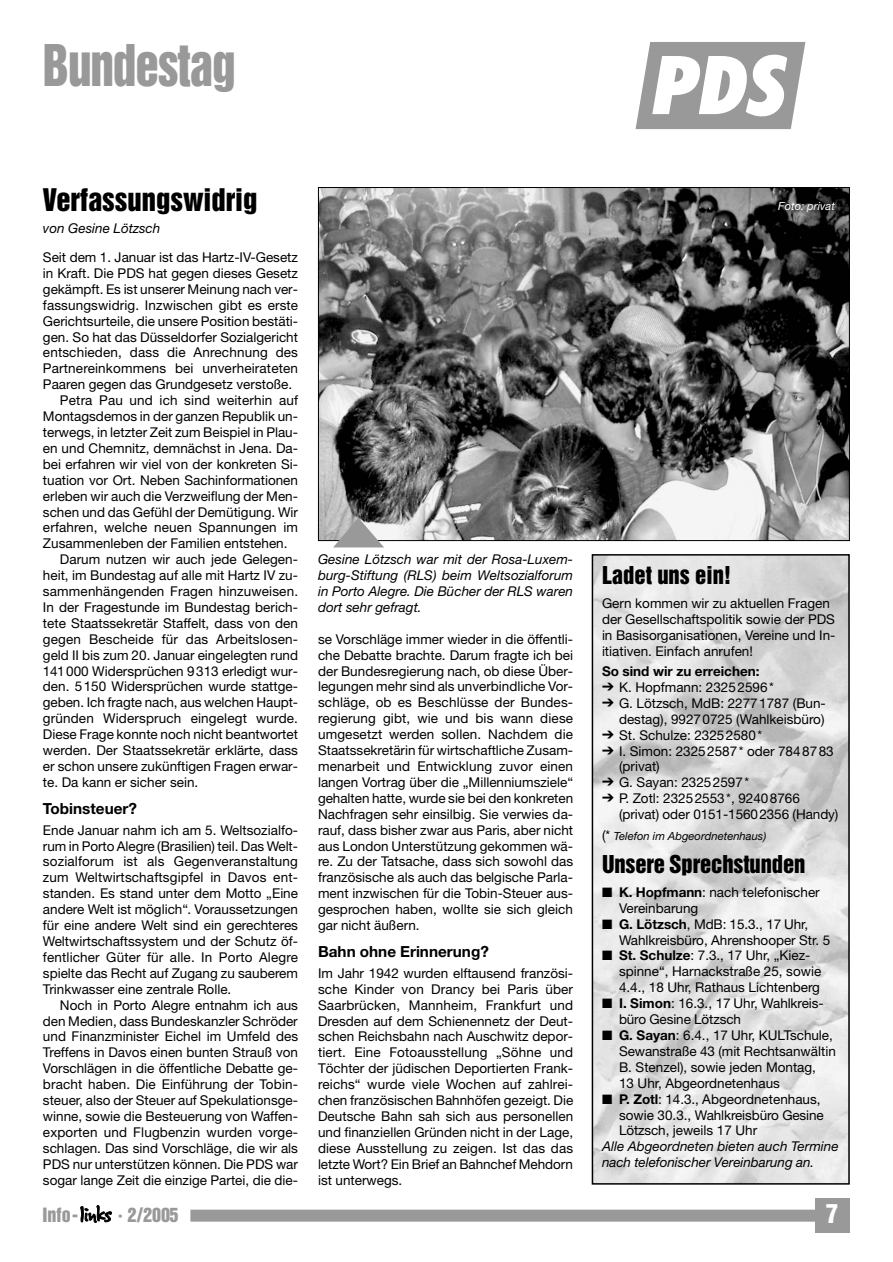
<style>
.page{position:relative;width:893px;height:1262px;background:#fff}
.page>*{position:absolute;margin:0;border:0;box-sizing:border-box;transform-origin:0 0}
.t1{font:52.5px "Helvetica Inserat";letter-spacing:-.025em;color:#999;scale:.9 1}
.t2{font:28.5px "Helvetica Inserat";color:#000}
.t3{font:24px "Helvetica Inserat";color:#fff}
.t4{font:22.5px "Helvetica Inserat";letter-spacing:-.005em;color:#000}
.t5{font:18px "Helvetica Inserat";color:#999}
.t6{font:700 15.3px "Helvetica Neue";color:#000}
.t7{font:13.5px/15.9px "Helvetica Neue";color:#000}
.t8{font:italic 13.5px/15.9px "Helvetica Neue";color:#000}
.t9{font:700 13.5px "Helvetica Neue";color:#000}
.t10{font:italic 11.25px "Helvetica Neue";color:#000}
.t11{font:italic 11.25px "Helvetica Neue";color:#fff}
.s1{font-style:normal;font-size:13.5px}
.s2{font-weight:700}
</style>
<div class="page">
<svg style="left:80px;top:1205px;width:32px;height:18px"></svg>
<div style="left:190px;top:1209px;width:658px;height:12px;background:#999"></div>
<div style="left:815px;top:1198px;width:34px;height:34px;background:#999"></div>
<svg style="left:635px;top:42px;width:170px;height:87px"></svg>
<img style="left:594px;top:557px;width:252px;height:624px">
<div style="left:591px;top:554px;width:258px;height:630px;border:2px solid #000"></div>
<img style="left:320px;top:189px;width:527px;height:350px">
<svg style="left:333px;top:517px;width:51px;height:30px"></svg>
<svg style="left:602px;top:682px;width:11px;height:8px"></svg>
<svg style="left:602px;top:698px;width:11px;height:8px"></svg>
<svg style="left:602px;top:730px;width:11px;height:8px"></svg>
<svg style="left:602px;top:746px;width:11px;height:8px"></svg>
<svg style="left:602px;top:778px;width:11px;height:7px"></svg>
<svg style="left:602px;top:794px;width:11px;height:7px"></svg>
<h1 class="t1" style="left:43px;top:44px;width:216px">Bundestag</h1>
<h2 class="t2" style="left:43px;top:189px;width:216px">Verfassungswidrig</h2>
<p class="t8" style="left:43px;top:222px;width:119px">von Gesine Lötzsch</p>
<p class="t7" style="left:43px;top:250px;width:256px">Seit dem 1. Januar ist das Hartz-IV-Gesetz</p>
<p class="t7" style="left:43px;top:266px;width:256px">in Kraft. Die PDS hat gegen dieses Gesetz</p>
<p class="t7" style="left:43px;top:282px;width:256px">gekämpft. Es ist unserer Meinung nach ver-</p>
<p class="t7" style="left:43px;top:298px;width:257px">fassungswidrig. Inzwischen gibt es erste</p>
<p class="t7" style="left:43px;top:314px;width:256px">Gerichtsurteile, die unsere Position bestäti-</p>
<p class="t7" style="left:43px;top:330px;width:256px">gen. So hat das Düsseldorfer Sozialgericht</p>
<p class="t7" style="left:43px;top:346px;width:256px">entschieden, dass die Anrechnung des</p>
<p class="t7" style="left:43px;top:362px;width:256px">Partnereinkommens bei unverheirateten</p>
<p class="t7" style="left:43px;top:378px;width:251px">Paaren gegen das Grundgesetz verstoße.</p>
<p class="t7" style="left:60px;top:394px;width:239px">Petra Pau und ich sind weiterhin auf</p>
<p class="t7" style="left:43px;top:409px;width:256px">Montagsdemos in der ganzen Republik un-</p>
<p class="t7" style="left:43px;top:425px;width:256px">terwegs, in letzter Zeit zum Beispiel in Plau-</p>
<p class="t7" style="left:43px;top:441px;width:256px">en und Chemnitz, demnächst in Jena. Da-</p>
<p class="t7" style="left:43px;top:457px;width:256px">bei erfahren wir viel von der konkreten Si-</p>
<p class="t7" style="left:43px;top:473px;width:256px">tuation vor Ort. Neben Sachinformationen</p>
<p class="t7" style="left:43px;top:489px;width:256px">erleben wir auch die Verzweiflung der Men-</p>
<p class="t7" style="left:43px;top:505px;width:256px">schen und das Gefühl der Demütigung. Wir</p>
<p class="t7" style="left:43px;top:521px;width:256px">erfahren, welche neuen Spannungen im</p>
<p class="t7" style="left:43px;top:537px;width:246px">Zusammenleben der Familien entstehen.</p>
<p class="t7" style="left:60px;top:553px;width:239px">Darum nutzen wir auch jede Gelegen-</p>
<p class="t7" style="left:43px;top:568px;width:256px">heit, im Bundestag auf alle mit Hartz IV zu-</p>
<p class="t7" style="left:43px;top:584px;width:257px">sammenhängenden Fragen hinzuweisen.</p>
<p class="t7" style="left:43px;top:600px;width:256px">In der Fragestunde im Bundestag berich-</p>
<p class="t7" style="left:43px;top:616px;width:256px">tete Staatssekretär Staffelt, dass von den</p>
<p class="t7" style="left:43px;top:632px;width:256px">gegen Bescheide für das Arbeitslosen-</p>
<p class="t7" style="left:43px;top:648px;width:256px">geld II bis zum 20. Januar eingelegten rund</p>
<p class="t7" style="left:43px;top:664px;width:256px">141000 Widersprüchen 9313 erledigt wur-</p>
<p class="t7" style="left:43px;top:680px;width:256px">den. 5150 Widersprüchen wurde stattge-</p>
<p class="t7" style="left:43px;top:696px;width:256px">geben. Ich fragte nach, aus welchen Haupt-</p>
<p class="t7" style="left:43px;top:712px;width:256px">gründen Widerspruch eingelegt wurde.</p>
<p class="t7" style="left:43px;top:727px;width:256px">Diese Frage konnte noch nicht beantwortet</p>
<p class="t7" style="left:43px;top:743px;width:256px">werden. Der Staatssekretär erklärte, dass</p>
<p class="t7" style="left:43px;top:759px;width:256px">er schon unsere zukünftigen Fragen erwar-</p>
<p class="t7" style="left:43px;top:775px;width:157px">te. Da kann er sicher sein.</p>
<p class="t6" style="left:43px;top:803px;width:96px">Tobinsteuer?</p>
<p class="t7" style="left:43px;top:823px;width:256px;text-align:justify">Ende Januar nahm ich am 5. Weltsozialfo&shy;rum in Porto Alegre (Brasilien) teil. Das Welt&shy;sozialforum ist als Gegenveranstaltung zum Weltwirtschaftsgipfel in Davos ent&shy;standen. Es stand unter dem Motto „Eine andere Welt ist möglich“. Voraussetzungen für eine andere Welt sind ein gerechteres Weltwirtschaftssystem und der Schutz öf&shy;fentlicher Güter für alle. In Porto Alegre spielte das Recht auf Zugang zu sauberem Trinkwasser eine zentrale Rolle.</p>
<p class="t7" style="left:43px;top:998px;width:257px;text-align:justify;text-indent:17px">Noch in Porto Alegre entnahm ich aus den Medien, dass Bundeskanzler Schröder und Finanzminister Eichel im Umfeld des Treffens in Davos einen bunten Strauß von Vorschlägen in die öffentliche Debatte ge&shy;bracht haben. Die Einführung der Tobin&shy;steuer, also der Steuer auf Spekulationsge&shy;winne, sowie die Besteuerung von Waffen&shy;exporten und Flugbenzin wurden vorge&shy;schlagen. Das sind Vorschläge, die wir als PDS nur unterstützen können. Die PDS war sogar lange Zeit die einzige Partei, die die-</p>
<p class="t8" style="left:318px;top:552px;width:256px;text-align:justify">Gesine Lötzsch war mit der Rosa-Luxem&shy;burg-Stiftung (RLS) beim Weltsozialforum in Porto Alegre. Die Bücher der RLS waren dort sehr gefragt.</p>
<p class="t7" style="left:318px;top:632px;width:256px;text-align:justify">se Vorschläge immer wieder in die öffentli&shy;che Debatte brachte. Darum fragte ich bei der Bundesregierung nach, ob diese Über&shy;legungen mehr sind als unverbindliche Vor&shy;schläge, ob es Beschlüsse der Bundes&shy;regierung gibt, wie und bis wann diese umgesetzt werden sollen. Nachdem die Staatssekretärin für wirtschaftliche Zusam&shy;menarbeit und Entwicklung zuvor einen langen Vortrag über die „Millenniumsziele“ gehalten hatte, wurde sie bei den konkreten Nachfragen sehr einsilbig. Sie verwies da&shy;rauf, dass bisher zwar aus Paris, aber nicht aus London Unterstützung gekommen wä&shy;re. Zu der Tatsache, dass sich sowohl das französische als auch das belgische Parla&shy;ment inzwischen für die Tobin-Steuer aus&shy;gesprochen haben, wollte sie sich gleich gar nicht äußern.</p>
<p class="t6" style="left:318px;top:946px;width:172px">Bahn ohne Erinnerung?</p>
<p class="t7" style="left:318px;top:966px;width:257px;text-align:justify">Im Jahr 1942 wurden elftausend französi&shy;sche Kinder von Drancy bei Paris über Saarbrücken, Mannheim, Frankfurt und Dresden auf dem Schienennetz der Deut&shy;schen Reichsbahn nach Auschwitz depor&shy;tiert. Eine Fotoausstellung „Söhne und Töchter der jüdischen Deportierten Frank&shy;reichs“ wurde viele Wochen auf zahlrei&shy;chen französischen Bahnhöfen gezeigt. Die Deutsche Bahn sah sich aus personellen und finanziellen Gründen nicht in der Lage, diese Ausstellung zu zeigen. Ist das das letzte Wort? Ein Brief an Bahnchef Mehdorn ist unterwegs.</p>
<p class="t11" style="left:778px;top:201px;width:58px">Foto: privat</p>
<h3 class="t4" style="left:602px;top:566px;width:131px">Ladet uns ein!</h3>
<p class="t7" style="left:602px;top:596px;width:235px">Gern kommen wir zu aktuellen Fragen der Gesellschaftspolitik sowie der PDS in Basisorganisationen, Vereine und In&shy;itiativen. Einfach anrufen!</p>
<p class="t9" style="left:602px;top:666px;width:159px">So sind wir zu erreichen:</p>
<p class="t7" style="left:619px;top:680px;width:221px">K. Hopfmann: 23252596*<br>G. Lötzsch, MdB: 22771787 (Bun&shy;destag), 99270725 (Wahlkeisbüro)<br>St. Schulze: 23252580*<br>I. Simon: 23252587* oder 7848783 (privat)<br>G. Sayan: 23252597*<br>P. Zotl: 23252553*, 92408766 (privat) oder 0151-15602356 (Handy)</p>
<p class="t10" style="left:602px;top:831px;width:166px"><span class="s1">(*</span> Telefon im Abgeordnetenhaus)</p>
<h3 class="t4" style="left:602px;top:855px;width:205px">Unsere Sprechstunden</h3>
<p class="t7" style="left:619px;top:885px;width:202px;text-indent:-17px">■ <span class="s2">K. Hopfmann</span>: nach telefonischer<br>Vereinbarung</p>
<p class="t7" style="left:619px;top:917px;width:213px;text-indent:-17px">■ <span class="s2">G. Lötzsch</span>, MdB: 15.3., 17 Uhr,<br>Wahlkreisbüro, Ahrenshooper Str. 5</p>
<p class="t7" style="left:619px;top:949px;width:204px;text-indent:-17px">■ <span class="s2">St. Schulze</span>: 7.3., 17 Uhr, „Kiez&shy;spinne“, Harnackstraße 25, sowie<br>4.4., 18 Uhr, Rathaus Lichtenberg</p>
<p class="t7" style="left:619px;top:996px;width:206px;text-indent:-17px">■ <span class="s2">I. Simon</span>: 16.3., 17 Uhr, Wahlkreis&shy;büro Gesine Lötzsch</p>
<p class="t7" style="left:619px;top:1028px;width:218px;text-indent:-17px">■ <span class="s2">G. Sayan</span>: 6.4., 17 Uhr, KULTschule, Sewanstraße 43 (mit Rechtsanwältin B. Stenzel), sowie jeden Montag,<br>13 Uhr, Abgeordnetenhaus</p>
<p class="t7" style="left:619px;top:1092px;width:206px;text-indent:-17px">■ <span class="s2">P. Zotl</span>: 14.3., Abgeordnetenhaus, sowie 30.3., Wahlkreisbüro Gesine<br>Lötzsch, jeweils 17 Uhr</p>
<p class="t8" style="left:602px;top:1139px;width:238px">Alle Abgeordneten bieten auch Termine nach telefonischer Vereinbarung an.</p>
<h3 class="t5" style="left:43px;top:1207px;width:37px">Info-</h3>
<h3 class="t5" style="left:118px;top:1207px;width:62px">· 2/2005</h3>
<h3 class="t3" style="left:826px;top:1204px;width:13px">7</h3>
</div>
